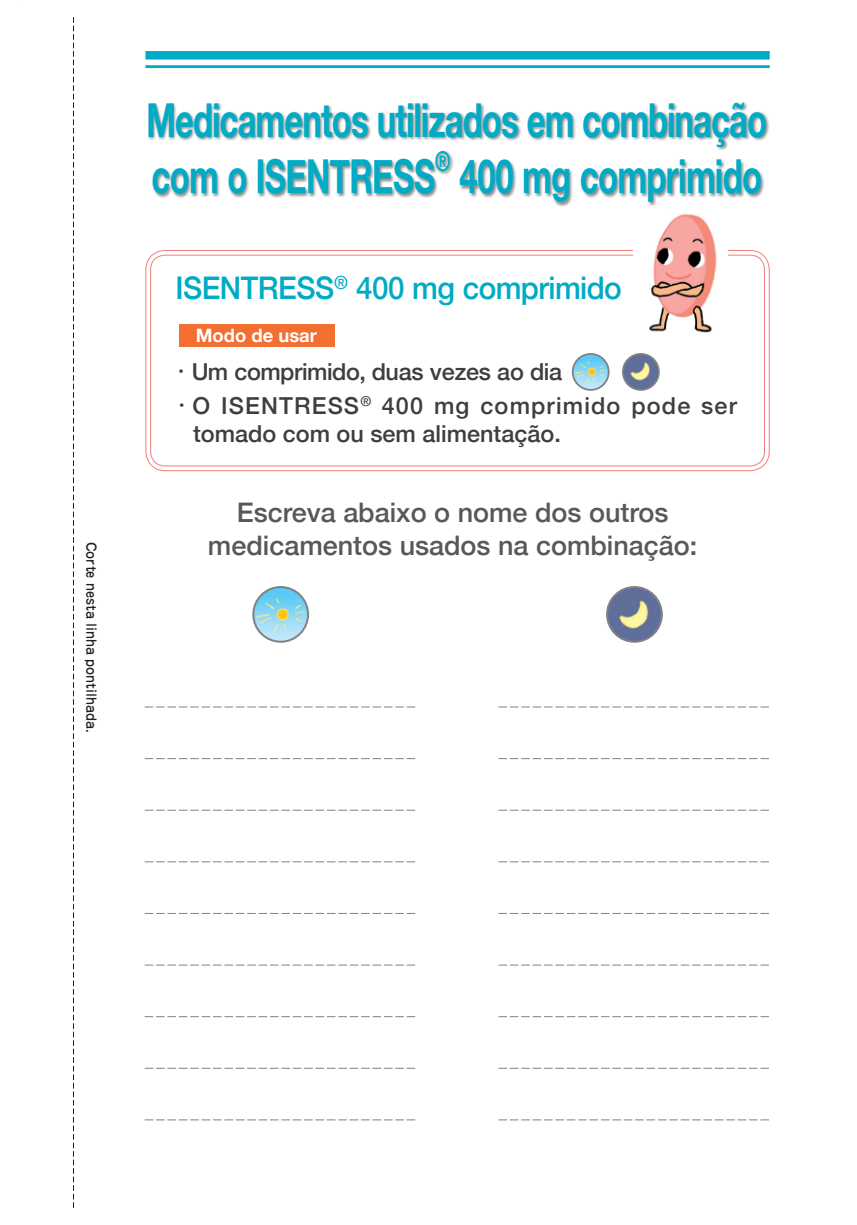
<style>
.page{position:relative;width:857px;height:1225px;background:#fff}
.page>*{position:absolute;margin:0;border:0;box-sizing:border-box;transform-origin:0 0}
.t1{font:700 46.8px/56.6px "Helvetica Neue";letter-spacing:-.02em;color:#00abc5;scale:.7 1}
.t2{font:500 31.2px "Helvetica Neue";letter-spacing:-.02em;color:#00abc5;scale:.95 1}
.t3{font:700 27.2px "Helvetica Neue";color:#00abc5;scale:.7 1}
.t4{font:500 27px/32.6px "Helvetica Neue";color:#57585a;text-align:center}
.t5{font:500 23.4px/34px "Helvetica Neue";letter-spacing:.05em;color:#3e3e3f}
.t6{font:500 23.4px "Helvetica Neue";color:#3e3e3f}
.t7{font:700 18.4px "Helvetica Neue";color:#fff}
.t8{font:500 12.8px "Jun 34 Pro";color:#231f20}
.s1{font-family:"Jun 201 Pro";font-weight:400}
</style>
<div class="page">
<svg style="left:73px;top:17px;width:1px;height:1191px"></svg>
<svg style="left:145px;top:706px;width:270px;height:1px"></svg>
<svg style="left:145px;top:758px;width:270px;height:1px"></svg>
<svg style="left:145px;top:810px;width:270px;height:1px"></svg>
<svg style="left:145px;top:861px;width:270px;height:1px"></svg>
<svg style="left:145px;top:913px;width:270px;height:1px"></svg>
<svg style="left:145px;top:964px;width:270px;height:1px"></svg>
<svg style="left:145px;top:1016px;width:270px;height:1px"></svg>
<svg style="left:145px;top:1068px;width:270px;height:1px"></svg>
<svg style="left:145px;top:1119px;width:270px;height:1px"></svg>
<svg style="left:498px;top:706px;width:270px;height:1px"></svg>
<svg style="left:498px;top:758px;width:270px;height:1px"></svg>
<svg style="left:498px;top:810px;width:270px;height:1px"></svg>
<svg style="left:498px;top:861px;width:270px;height:1px"></svg>
<svg style="left:498px;top:913px;width:270px;height:1px"></svg>
<svg style="left:498px;top:964px;width:270px;height:1px"></svg>
<svg style="left:498px;top:1016px;width:270px;height:1px"></svg>
<svg style="left:498px;top:1068px;width:270px;height:1px"></svg>
<svg style="left:498px;top:1119px;width:270px;height:1px"></svg>
<div style="left:148px;top:103px;width:621px;height:104px;background:#231f20;opacity:.5"></div>
<div style="left:145px;top:250px;width:624px;height:221px;border:1px solid #f37e7b;border-radius:19px"></div>
<div style="left:150px;top:255px;width:614px;height:211px;border:1px solid #f37e7b;border-radius:15px"></div>
<div style="left:145px;top:51px;width:624px;height:9px;background:#00abc5"></div>
<hr style="left:145px;top:65px;width:624px;height:3px;background:#00abc5">
<img style="left:253px;top:587px;width:55px;height:55px;border-radius:27px">
<div style="left:252px;top:586px;width:57px;height:57px;border:2px solid #808285;border-radius:50%"></div>
<img style="left:606px;top:587px;width:55px;height:55px;border-radius:27px">
<div style="left:605px;top:586px;width:57px;height:57px;border:2px solid #808285;border-radius:50%"></div>
<img style="left:633px;top:214px;width:94px;height:119px">
<div style="left:179px;top:324px;width:155px;height:22px;background:#f36e31"></div>
<img style="left:572px;top:354px;width:36px;height:36px;border-radius:18px">
<div style="left:571px;top:353px;width:38px;height:38px;border:2px solid #808285;border-radius:50%"></div>
<img style="left:622px;top:354px;width:36px;height:36px;border-radius:18px">
<div style="left:621px;top:353px;width:38px;height:38px;border:2px solid #808285;border-radius:50%"></div>
<p class="t8" style="left:102px;top:541px;width:193px;rotate:90deg">Corte nesta linha pontilhada.</p>
<p class="t1" style="left:146px;top:93px;width:887px">Medicamentos utilizados em combinação com o ISENTRESS</p>
<p class="t3" style="left:435px;top:140px;width:23px">®</p>
<p class="t1" style="left:459px;top:149px;width:434px">400 mg comprimido</p>
<p class="t2" style="left:175px;top:263px;width:471px">ISENTRESS<sup>®</sup> 400 mg comprimido</p>
<p class="t7" style="left:196px;top:321px;width:123px">Modo de usar</p>
<p class="t5" style="left:169px;top:353px;width:569px"><span class="s1">・</span>Um comprimido, duas vezes ao dia<br><span class="s1">・</span>O ISENTRESS<sup>®</sup> 400 mg comprimido pode ser</p>
<p class="t6" style="left:193px;top:415px;width:369px">tomado com ou sem alimentação.</p>
<p class="t4" style="left:208px;top:494px;width:490px">Escreva abaixo o nome dos outros medicamentos usados na combinação:</p>
</div>
